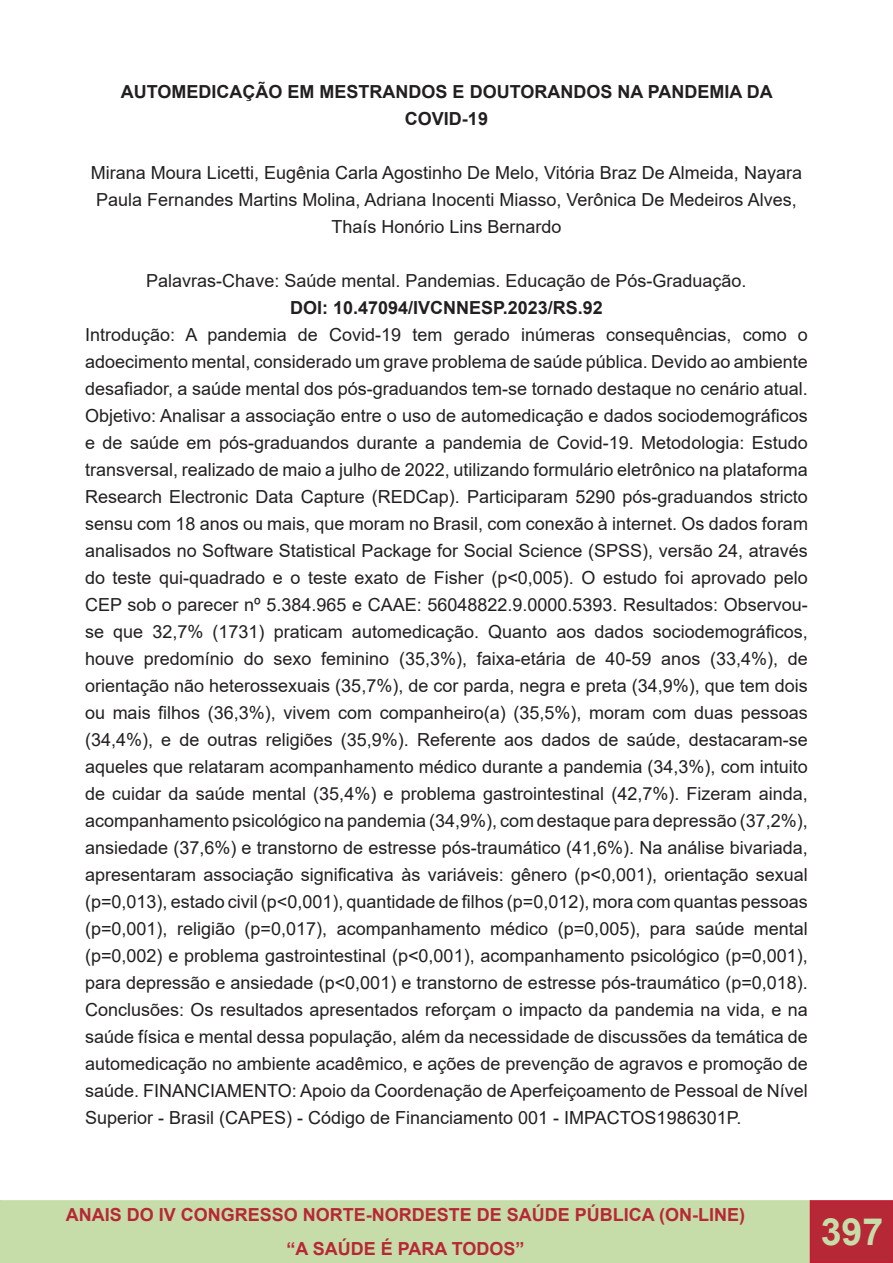
<style>
.page{position:relative;width:893px;height:1263px;background:#fff}
.page>*{position:absolute;margin:0;border:0;box-sizing:border-box;transform-origin:0 0}
.t1{font:700 37.5px "Arial";color:#c7dda9}
.t2{font:18px/27px "Arial";color:#231f20;text-align:center}
.t3{font:700 18px/27px "Arial";color:#231f20;text-align:center}
.t4{font:700 18px/33.6px "Arial";color:#b72836;text-align:center}
</style>
<div class="page">
<div style="left:0;top:1201px;width:810px;height:61px;background:#c7dda9"></div>
<div style="left:0;top:1200px;width:811px;height:63px;border:2px solid #c7dda9"></div>
<div style="left:810px;top:1200px;width:83px;height:63px;background:#b72836"></div>
<p class="t3" style="left:121px;top:79px;width:653px">AUTOMEDICAÇÃO EM MESTRANDOS E DOUTORANDOS NA PANDEMIA DA<br>COVID-19</p>
<p class="t2" style="left:91px;top:159px;width:712px">Mirana Moura Licetti, Eugênia Carla Agostinho De Melo, Vitória Braz De Almeida, Nayara<br>Paula Fernandes Martins Molina, Adriana Inocenti Miasso, Verônica De Medeiros Alves,<br>Thaís Honório Lins Bernardo</p>
<p class="t2" style="left:146px;top:267px;width:602px">Palavras-Chave: Saúde mental. Pandemias. Educação de Pós-Graduação.</p>
<p class="t3" style="left:290px;top:295px;width:314px">DOI: 10.47094/IVCNNESP.2023/RS.92</p>
<p class="t2" style="left:85px;top:321px;width:724px;text-align:justify">Introdução: A pandemia de Covid-19 tem gerado inúmeras consequências, como o adoecimento mental, considerado um grave problema de saúde pública. Devido ao ambiente desafiador, a saúde mental dos pós-graduandos tem-se tornado destaque no cenário atual.<br>Objetivo: Analisar a associação entre o uso de automedicação e dados sociodemográficos e de saúde em pós-graduandos durante a pandemia de Covid-19. Metodologia: Estudo transversal, realizado de maio a julho de 2022, utilizando formulário eletrônico na plataforma Research Electronic Data Capture (REDCap). Participaram 5290 pós-graduandos stricto sensu com 18 anos ou mais, que moram no Brasil, com conexão à internet. Os dados foram analisados no Software Statistical Package for Social Science (SPSS), versão 24, através do teste qui-quadrado e o teste exato de Fisher (p&lt;0,005). O estudo foi aprovado pelo CEP sob o parecer nº 5.384.965 e CAAE: 56048822.9.0000.5393. Resultados: Observou&shy;se que 32,7% (1731) praticam automedicação. Quanto aos dados sociodemográficos, houve predomínio do sexo feminino (35,3%), faixa-etária de 40-59 anos (33,4%), de orientação não heterossexuais (35,7%), de cor parda, negra e preta (34,9%), que tem dois ou mais filhos (36,3%), vivem com companheiro(a) (35,5%), moram com duas pessoas (34,4%), e de outras religiões (35,9%). Referente aos dados de saúde, destacaram-se aqueles que relataram acompanhamento médico durante a pandemia (34,3%), com intuito de cuidar da saúde mental (35,4%) e problema gastrointestinal (42,7%). Fizeram ainda, acompanhamento psicológico na pandemia (34,9%), com destaque para depressão (37,2%), ansiedade (37,6%) e transtorno de estresse pós-traumático (41,6%). Na análise bivariada, apresentaram associação significativa às variáveis: gênero (p&lt;0,001), orientação sexual (p=0,013), estado civil (p&lt;0,001), quantidade de filhos (p=0,012), mora com quantas pessoas (p=0,001), religião (p=0,017), acompanhamento médico (p=0,005), para saúde mental (p=0,002) e problema gastrointestinal (p&lt;0,001), acompanhamento psicológico (p=0,001), para depressão e ansiedade (p&lt;0,001) e transtorno de estresse pós-traumático (p=0,018).<br>Conclusões: Os resultados apresentados reforçam o impacto da pandemia na vida, e na saúde física e mental dessa população, além da necessidade de discussões da temática de automedicação no ambiente acadêmico, e ações de prevenção de agravos e promoção de saúde. FINANCIAMENTO: Apoio da Coordenação de Aperfeiçoamento de Pessoal de Nível Superior - Brasil (CAPES) - Código de Financiamento 001 - IMPACTOS1986301P.</p>
<p class="t4" style="left:66px;top:1198px;width:681px">ANAIS DO IV CONGRESSO NORTE-NORDESTE DE SAÚDE PÚBLICA (ON-LINE) “A SAÚDE É PARA TODOS”</p>
<h1 class="t1" style="left:821px;top:1206px;width:64px">397</h1>
</div>
